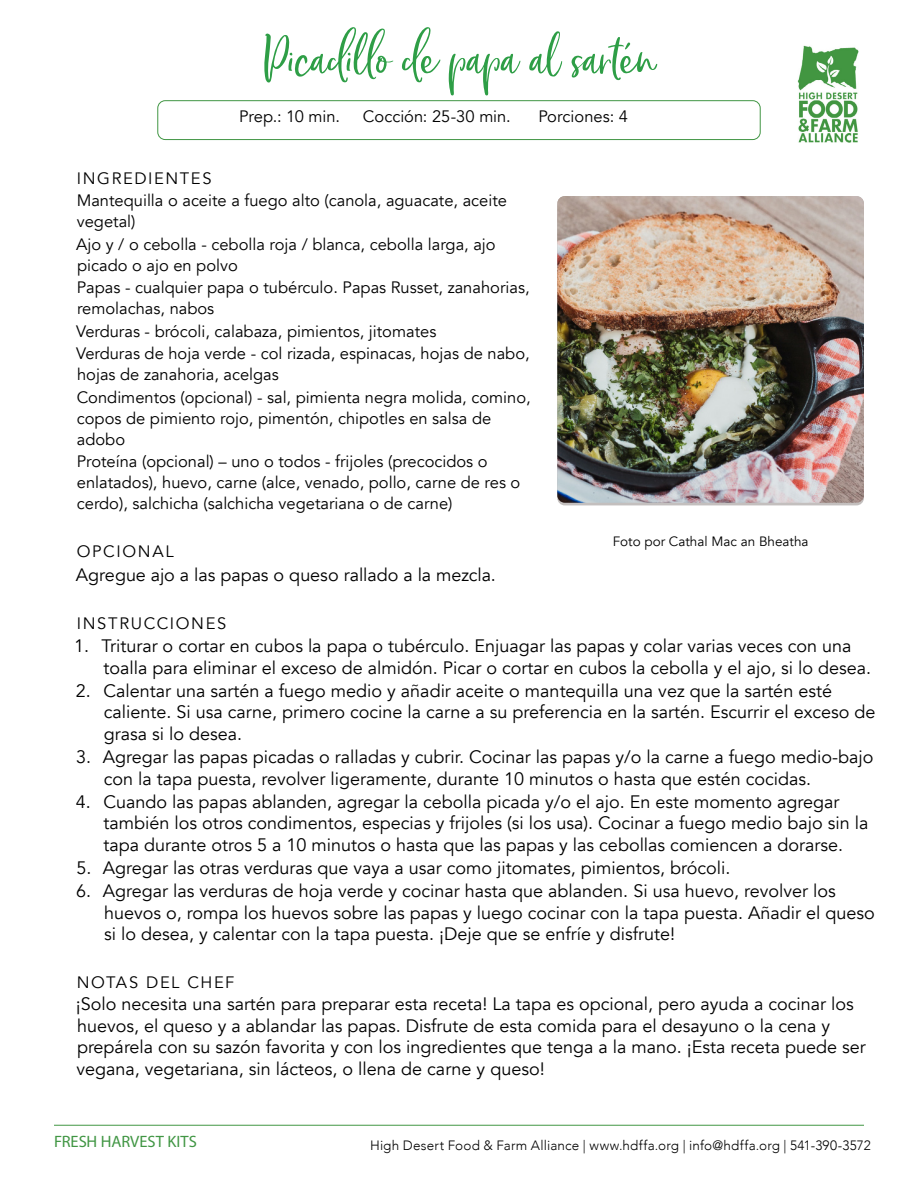
<style>
.page{position:relative;width:918px;height:1188px;background:#fff}
.page>*{position:absolute;margin:0;border:0;box-sizing:border-box;transform-origin:0 0}
.t1{font:73.5px "Chinup Buttercup";color:#2e9e46}
.t2{font:18px/21.6px "Avenir";color:#000}
.t3{font:16.5px/22.5px "Avenir";color:#000}
.t4{font:16.5px "Avenir";letter-spacing:.1em;color:#000}
.t5{font:16.5px "Myriad Pro";color:#419644}
.t6{font:16.5px "Avenir";letter-spacing:.09em;color:#000}
.t7{font:300 13.5px "Avenir";letter-spacing:.015em;color:#000}
.t8{font:13.5px "Avenir";color:#000}
</style>
<div class="page">
<div style="left:157px;top:100px;width:604px;height:40px;border:1px solid #419644;border-radius:8px"></div>
<img style="left:797px;top:45px;width:62px;height:98px">
<hr style="left:54px;top:1125px;width:810px;height:1px;background:#419644">
<img style="left:557px;top:196px;width:307px;height:307px">
<h1 class="t1" style="left:263px;top:18px;width:394px">Picadillo de papa al sartén</h1>
<p class="t3" style="left:239px;top:105px;width:102px">Prep.: 10 min.</p>
<p class="t3" style="left:363px;top:105px;width:149px">Cocción: 25-30 min.</p>
<p class="t3" style="left:538px;top:105px;width:91px">Porciones: 4</p>
<p class="t3" style="left:77px;top:167px;width:432px">INGREDIENTES<br>Mantequilla o aceite a fuego alto (canola, aguacate, aceite</p>
<p class="t3" style="left:76px;top:210px;width:421px">vegetal)<br>Ajo y / o cebolla - cebolla roja / blanca, cebolla larga, ajo</p>
<p class="t3" style="left:77px;top:254px;width:454px">picado o ajo en polvo<br>Papas - cualquier papa o tubérculo. Papas Russet, zanahorias,</p>
<p class="t3" style="left:76px;top:297px;width:455px">remolachas, nabos<br>Verduras - brócoli, calabaza, pimientos, jitomates<br>Verduras de hoja verde - col rizada, espinacas, hojas de nabo,</p>
<p class="t3" style="left:77px;top:363px;width:456px">hojas de zanahoria, acelgas<br>Condimentos (opcional) - sal, pimienta negra molida, comino,</p>
<p class="t3" style="left:77px;top:408px;width:416px;line-height:21px">copos de pimiento rojo, pimentón, chipotles en salsa de adobo</p>
<p class="t3" style="left:77px;top:451px;width:445px;line-height:21px">Proteína (opcional) – uno o todos - frijoles (precocidos o enlatados), huevo, carne (alce, venado, pollo, carne de res o cerdo), salchicha (salchicha vegetariana o de carne)</p>
<p class="t4" style="left:77px;top:542px;width:99px">OPCIONAL</p>
<p class="t2" style="left:76px;top:564px;width:421px">Agregue ajo a las papas o queso rallado a la mezcla.</p>
<p class="t4" style="left:77px;top:614px;width:151px">INSTRUCCIONES</p>
<p class="t2" style="left:104px;top:635px;width:769px;text-indent:-29px">1. Triturar o cortar en cubos la papa o tubérculo. Enjuagar las papas y colar varias veces con una toalla para eliminar el exceso de almidón. Picar o cortar en cubos la cebolla y el ajo, si lo desea.</p>
<p class="t2" style="left:104px;top:680px;width:773px;text-indent:-28px">2. Calentar una sartén a fuego medio y añadir aceite o mantequilla una vez que la sartén esté caliente. Si usa carne, primero cocine la carne a su preferencia en la sartén. Escurrir el exceso de grasa si lo desea.</p>
<p class="t2" style="left:104px;top:746px;width:771px;text-indent:-28px">3. Agregar las papas picadas o ralladas y cubrir. Cocinar las papas y/o la carne a fuego medio-bajo con la tapa puesta, revolver ligeramente, durante 10 minutos o hasta que estén cocidas.</p>
<p class="t2" style="left:104px;top:791px;width:767px;text-indent:-28px">4. Cuando las papas ablanden, agregar la cebolla picada y/o el ajo. En este momento agregar también los otros condimentos, especias y frijoles (si los usa). Cocinar a fuego medio bajo sin la tapa durante otros 5 a 10 minutos o hasta que las papas y las cebollas comiencen a dorarse.</p>
<p class="t2" style="left:77px;top:857px;width:655px">5. Agregar las otras verduras que vaya a usar como jitomates, pimientos, brócoli.</p>
<p class="t2" style="left:104px;top:881px;width:772px;text-indent:-28px">6. Agregar las verduras de hoja verde y cocinar hasta que ablanden. Si usa huevo, revolver los huevos o, rompa los huevos sobre las papas y luego cocinar con la tapa puesta. Añadir el queso si lo desea, y calentar con la tapa puesta. ¡Deje que se enfríe y disfrute!</p>
<p class="t6" style="left:77px;top:973px;width:159px">NOTAS DEL CHEF</p>
<p class="t2" style="left:76px;top:993px;width:791px">¡Solo necesita una sartén para preparar esta receta! La tapa es opcional, pero ayuda a cocinar los huevos, el queso y a ablandar las papas. Disfrute de esta comida para el desayuno o la cena y prepárela con su sazón favorita y con los ingredientes que tenga a la mano. ¡Esta receta puede ser vegana, vegetariana, sin lácteos, o llena de carne y queso!</p>
<p class="t8" style="left:613px;top:533px;width:197px">Foto por Cathal Mac an Bheatha</p>
<p class="t5" style="left:54px;top:1131px;width:144px">FRESH HARVEST KITS</p>
<p class="t7" style="left:370px;top:1137px;width:502px">High Desert Food &amp; Farm Alliance | www.hdffa.org | info@hdffa.org | 541-390-3572</p>
</div>
